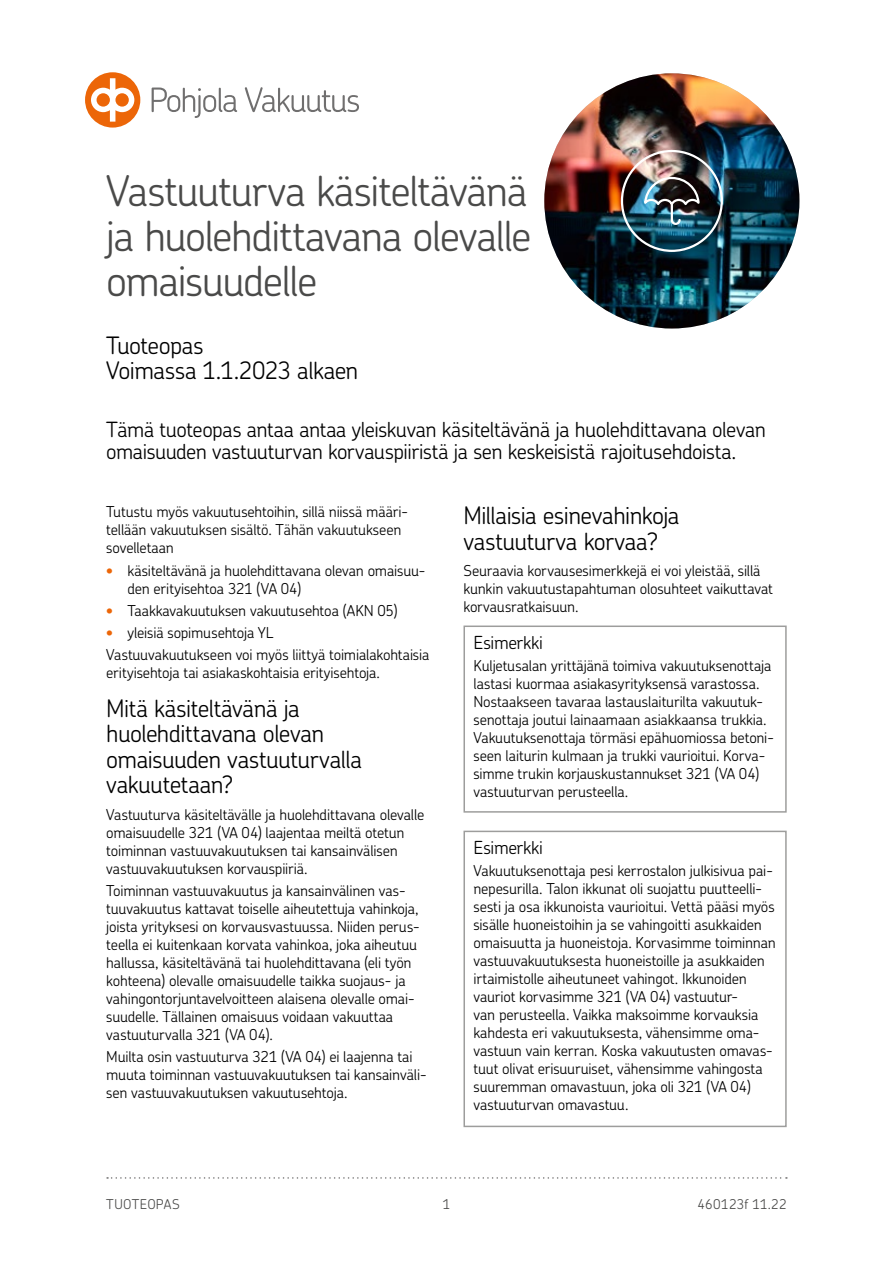
<style>
.page{position:relative;width:893px;height:1263px;background:#fff}
.page>*{position:absolute;margin:0;border:0;box-sizing:border-box;transform-origin:0 0}
.H1_otsikko_28_pt{font:300 42px/45px "OP Chevin Pro";letter-spacing:-.035em;color:#4a4a49;text-align:justify}
.H2_otsikko_16_pt{font:300 24px/25.5px "OP Chevin Pro";letter-spacing:-.02em;color:#000}
.ingressi{font:300 21px/22.5px "OP Chevin Pro";letter-spacing:-.02em;color:#000}
.H3_esimerkki_otsikko{font:300 18px "OP Chevin Pro";letter-spacing:-.015em;color:#000}
.leipis{font:300 15px/18px "OP Chevin Pro";letter-spacing:-.01em;color:#000}
.leipäteksti_palloill{font:300 15px/18px "OP Chevin Pro";letter-spacing:-.01em;color:#000}
.t1{font:300 13.5px "OP Chevin Pro";letter-spacing:.02em;color:#4a4a49}
.s1{color:#ec6608}
</style>
<div class="page">
<svg style="left:107px;top:1177px;width:680px;height:2px"></svg>
<img style="left:544px;top:73px;width:255px;height:255px;border-radius:128px">
<img style="left:642px;top:176px;width:59px;height:50px">
<div style="left:621px;top:150px;width:102px;height:102px;border:2px solid #fff;border-radius:50%"></div>
<div style="left:85px;top:72px;width:55px;height:56px;background:#ec6608;border-radius:50%"></div>
<svg style="left:91px;top:78px;width:43px;height:44px"></svg>
<svg style="left:152px;top:88px;width:85px;height:30px"></svg>
<svg style="left:245px;top:87px;width:114px;height:25px"></svg>
<div style="left:463px;top:625px;width:324px;height:188px;border:2px solid #9d9d9c"></div>
<div style="left:463px;top:831px;width:324px;height:296px;border:2px solid #9d9d9c"></div>
<h1 class="H1_otsikko_28_pt" style="left:106px;top:167px;width:427px">Vastuuturva käsiteltävänä ja huolehdittavana olevalle omaisuudelle</h1>
<h2 class="H2_otsikko_16_pt" style="left:106px;top:332px;width:254px">Tuoteopas<br>Voimassa 1.1.2023 alkaen</h2>
<p class="ingressi" style="left:106px;top:417px;width:661px">Tämä tuoteopas antaa antaa yleiskuvan käsiteltävänä ja huolehdittavana olevan omaisuuden vastuuturvan korvauspiiristä ja sen keskeisistä rajoitusehdoista.</p>
<p class="leipis" style="left:106px;top:502px;width:304px">Tutustu myös vakuutusehtoihin, sillä niissä määri&shy;tellään vakuutuksen sisältö. Tähän vakuutukseen sovelletaan</p>
<p class="leipäteksti_palloill" style="left:128px;top:561px;width:300px;text-indent:-21px"><span class="s1">•</span> käsiteltävänä ja huolehdittavana olevan omaisuu&shy;den erityisehtoa 321 (VA 04)</p>
<p class="leipäteksti_palloill" style="left:106px;top:601px;width:293px"><span class="s1">•</span> Taakkavakuutuksen vakuutusehtoa (AKN 05)</p>
<p class="leipäteksti_palloill" style="left:106px;top:623px;width:169px"><span class="s1">•</span> yleisiä sopimusehtoja YL</p>
<p class="leipis" style="left:106px;top:645px;width:325px">Vastuuvakuutukseen voi myös liittyä toimialakohtaisia erityisehtoja tai asiakaskohtaisia erityisehtoja.</p>
<h2 class="H2_otsikko_16_pt" style="left:106px;top:694px;width:257px">Mitä käsiteltävänä ja huolehdittavana olevan omaisuuden vastuuturvalla vakuutetaan?</h2>
<p class="leipis" style="left:106px;top:805px;width:319px">Vastuuturva käsiteltävälle ja huolehdittavana olevalle omaisuudelle 321 (VA 04) laajentaa meiltä otetun toiminnan vastuuvakuutuksen tai kansainvälisen vastuuvakuutuksen korvauspiiriä.</p>
<p class="leipis" style="left:106px;top:881px;width:315px">Toiminnan vastuuvakuutus ja kansainvälinen vas&shy;tuuvakuutus kattavat toiselle aiheutettuja vahinkoja, joista yrityksesi on korvausvastuussa. Niiden perus&shy;teella ei kuitenkaan korvata vahinkoa, joka aiheutuu hallussa, käsiteltävänä tai huolehdittavana (eli työn kohteena) olevalle omaisuudelle taikka suojaus- ja vahingontorjuntavelvoitteen alaisena olevalle omai&shy;suudelle. Tällainen omaisuus voidaan vakuuttaa vastuuturvalla 321 (VA 04).</p>
<p class="leipis" style="left:106px;top:1047px;width:322px">Muilta osin vastuuturva 321 (VA 04) ei laajenna tai muuta toiminnan vastuuvakuutuksen tai kansainväli&shy;sen vastuuvakuutuksen vakuutusehtoja.</p>
<h2 class="H2_otsikko_16_pt" style="left:463px;top:502px;width:218px">Millaisia esinevahinkoja vastuuturva korvaa?</h2>
<p class="leipis" style="left:463px;top:561px;width:311px">Seuraavia korvausesimerkkejä ei voi yleistää, sillä kunkin vakuutustapahtuman olosuhteet vaikuttavat korvausratkaisuun.</p>
<h3 class="H3_esimerkki_otsikko" style="left:473px;top:630px;width:71px">Esimerkki</h3>
<p class="leipis" style="left:473px;top:656px;width:302px">Kuljetusalan yrittäjänä toimiva vakuutuksenottaja lastasi kuormaa asiakasyrityksensä varastossa.<br>Nostaakseen tavaraa lastauslaiturilta vakuutuk&shy;senottaja joutui lainaamaan asiakkaansa trukkia.<br>Vakuutuksenottaja törmäsi epähuomiossa betoni&shy;seen laiturin kulmaan ja trukki vaurioitui. Korva&shy;simme trukin korjauskustannukset 321 (VA 04) vastuuturvan perusteella.</p>
<h3 class="H3_esimerkki_otsikko" style="left:473px;top:835px;width:71px">Esimerkki</h3>
<p class="leipis" style="left:473px;top:861px;width:304px">Vakuutuksenottaja pesi kerrostalon julkisivua pai&shy;nepesurilla. Talon ikkunat oli suojattu puutteelli&shy;sesti ja osa ikkunoista vaurioitui. Vettä pääsi myös sisälle huoneistoihin ja se vahingoitti asukkaiden omaisuutta ja huoneistoja. Korvasimme toiminnan vastuuvakuutuksesta huoneistoille ja asukkaiden irtaimistolle aiheutuneet vahingot. Ikkunoiden vauriot korvasimme 321 (VA 04) vastuutur-<br>van perusteella. Vaikka maksoimme korvauksia kahdesta eri vakuutuksesta, vähensimme oma&shy;vastuun vain kerran. Koska vakuutusten omavas&shy;tuut olivat erisuuruiset, vähensimme vahingosta suuremman omavastuun, joka oli 321 (VA 04) vastuuturvan omavastuu.</p>
<p class="t1" style="left:106px;top:1195px;width:75px">TUOTEOPAS</p>
<p class="t1" style="left:443px;top:1195px;width:9px">1</p>
<p class="t1" style="left:697px;top:1195px;width:91px">460123f 11.22</p>
</div>
